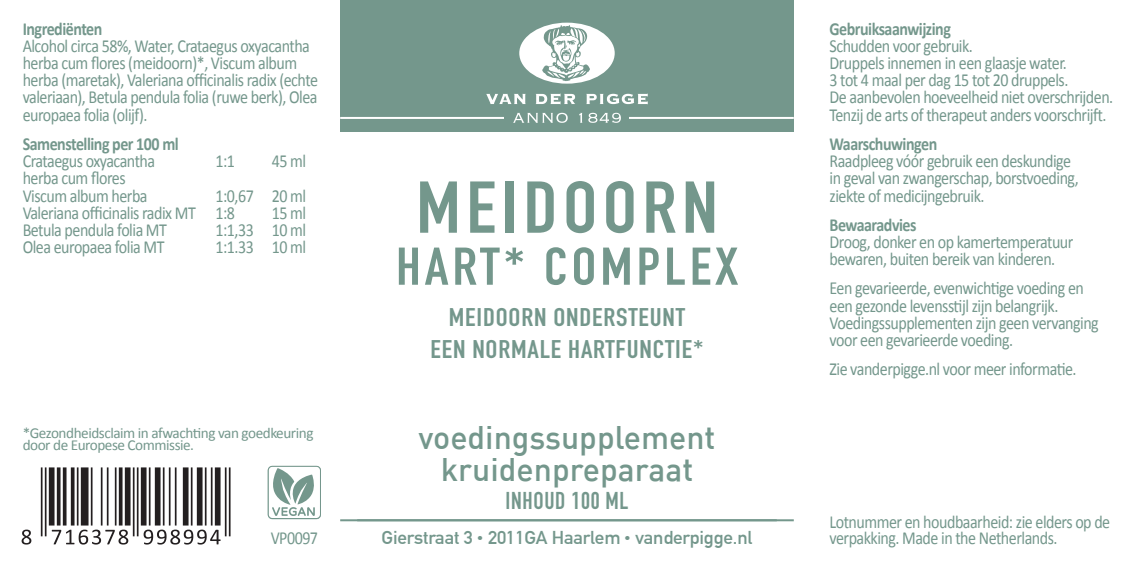
<style>
.page{position:relative;width:1134px;height:567px;background:#fff}
.page>*{position:absolute;margin:0;border:0;box-sizing:border-box;transform-origin:0 0}
.t1{font:700 72px "DIN Condensed";letter-spacing:.07em;color:#74978c;scale:1.11 1}
.t2{font:700 52.4px "DIN Condensed";letter-spacing:.07em;color:#74978c;scale:1.11 1}
.t3{font:500 32px "DIN";color:#74978c}
.t4{font:700 25.2px "DIN Condensed";letter-spacing:.03em;color:#74978c;scale:1.11 1}
.t5{font:700 24px "DIN Condensed";letter-spacing:.03em;color:#74978c}
.t6{font:18.4px/17.2px "Calibri";letter-spacing:-.03em;color:#74978c;scale:.87 1}
.t7{font:700 18.4px "Calibri";letter-spacing:-.03em;color:#74978c;scale:.87 1}
.t8{font:700 18.4px "DIN Alternate";letter-spacing:-.01em;color:#74978c;scale:1.05 1}
.t9{font:15.2px "Calibri";letter-spacing:-.03em;color:#74978c}
.s1{font-size:11.2px}
</style>
<div class="page">
<div style="left:340px;top:0;width:454px;height:131px;background:#74978c"></div>
<hr style="left:340px;top:117px;width:454px;height:2px;background:#fff">
<div style="left:505px;top:12px;width:124px;height:115px;background:#74978c"></div>
<svg style="left:486px;top:94px;width:40px;height:10px"></svg>
<svg style="left:536px;top:93px;width:39px;height:11px"></svg>
<svg style="left:586px;top:93px;width:62px;height:11px"></svg>
<div style="left:519px;top:23px;width:96px;height:61px;background:#fff;border-radius:50%"></div>
<svg style="left:542px;top:25px;width:48px;height:56px"></svg>
<svg style="left:513px;top:113px;width:108px;height:10px"></svg>
<div style="left:268px;top:466px;width:53px;height:53px;border:1px solid #74978c;border-radius:4px"></div>
<svg style="left:272px;top:468px;width:43px;height:48px"></svg>
<hr style="left:229px;top:467px;width:2px;height:69px;background:#231f20">
<hr style="left:225px;top:467px;width:2px;height:69px;background:#231f20">
<div style="left:215px;top:467px;width:6px;height:58px;background:#231f20"></div>
<hr style="left:211px;top:467px;width:2px;height:58px;background:#231f20">
<hr style="left:205px;top:467px;width:2px;height:58px;background:#231f20">
<div style="left:197px;top:467px;width:6px;height:58px;background:#231f20"></div>
<hr style="left:191px;top:467px;width:2px;height:58px;background:#231f20">
<div style="left:183px;top:467px;width:6px;height:58px;background:#231f20"></div>
<hr style="left:175px;top:467px;width:2px;height:58px;background:#231f20">
<hr style="left:169px;top:467px;width:2px;height:58px;background:#231f20">
<hr style="left:163px;top:467px;width:2px;height:58px;background:#231f20">
<div style="left:155px;top:467px;width:6px;height:58px;background:#231f20"></div>
<hr style="left:149px;top:467px;width:2px;height:58px;background:#231f20">
<div style="left:141px;top:467px;width:6px;height:58px;background:#231f20"></div>
<hr style="left:137px;top:467px;width:2px;height:69px;background:#231f20">
<hr style="left:133px;top:467px;width:2px;height:69px;background:#231f20">
<div style="left:125px;top:467px;width:6px;height:58px;background:#231f20"></div>
<svg style="left:119px;top:467px;width:4px;height:58px"></svg>
<hr style="left:115px;top:467px;width:2px;height:58px;background:#231f20">
<hr style="left:107px;top:467px;width:2px;height:58px;background:#231f20">
<hr style="left:101px;top:467px;width:2px;height:58px;background:#231f20">
<hr style="left:91px;top:467px;width:2px;height:58px;background:#231f20">
<div style="left:81px;top:467px;width:8px;height:58px;background:#231f20"></div>
<hr style="left:77px;top:467px;width:2px;height:58px;background:#231f20">
<svg style="left:71px;top:467px;width:4px;height:58px"></svg>
<svg style="left:63px;top:467px;width:4px;height:58px"></svg>
<svg style="left:57px;top:467px;width:4px;height:58px"></svg>
<div style="left:49px;top:467px;width:6px;height:58px;background:#231f20"></div>
<hr style="left:45px;top:467px;width:2px;height:69px;background:#231f20">
<hr style="left:41px;top:467px;width:2px;height:69px;background:#231f20">
<svg style="left:22px;top:530px;width:9px;height:14px"></svg>
<svg style="left:52px;top:530px;width:76px;height:14px"></svg>
<svg style="left:144px;top:530px;width:77px;height:14px"></svg>
<hr style="left:340px;top:519px;width:454px;height:2px;background:#74978c">
<p class="t7" style="left:23px;top:17px;width:93px">Ingrediënten</p>
<p class="t6" style="left:23px;top:36px;width:332px">Alcohol circa 58%, Water, Crataegus oxyacantha</p>
<p class="t6" style="left:23px;top:54px;width:317px">herba cum flores (meidoorn)*, Viscum album</p>
<p class="t6" style="left:23px;top:71px;width:341px;text-align:justify">herba (maretak), Valeriana officinalis radix (echte valeriaan), Betula pendula folia (ruwe berk), Olea europaea folia (olijf).</p>
<p class="t7" style="left:23px;top:132px;width:181px">Samenstelling per 100 ml</p>
<p class="t6" style="left:23px;top:152px;width:154px">Crataegus oxyacantha</p>
<p class="t6" style="left:215px;top:152px;width:24px">1:1</p>
<p class="t6" style="left:272px;top:152px;width:41px">45 ml</p>
<p class="t6" style="left:23px;top:169px;width:120px">herba cum flores</p>
<p class="t6" style="left:23px;top:186px;width:145px">Viscum album herba</p>
<p class="t6" style="left:215px;top:186px;width:106px">1:0,67 20 ml</p>
<p class="t6" style="left:23px;top:203px;width:246px">Valeriana officinalis radix MT 1:8</p>
<p class="t6" style="left:272px;top:203px;width:41px">15 ml</p>
<p class="t6" style="left:23px;top:220px;width:167px">Betula pendula folia MT</p>
<p class="t6" style="left:215px;top:220px;width:106px">1:1,33 10 ml</p>
<p class="t6" style="left:23px;top:238px;width:165px">Olea europaea folia MT</p>
<p class="t6" style="left:215px;top:238px;width:106px">1:1.33 10 ml</p>
<p class="t1" style="left:416px;top:159px;width:273px">MEIDOORN</p>
<p class="t2" style="left:396px;top:231px;width:309px">HART* COMPLEX</p>
<p class="t4" style="left:449px;top:300px;width:214px">MEIDOORN ONDERSTEUNT</p>
<p class="t4" style="left:431px;top:332px;width:247px">EEN NORMALE HARTFUNCTIE*</p>
<p class="t7" style="left:829px;top:17px;width:141px">Gebruiksaanwijzing</p>
<p class="t6" style="left:829px;top:36px;width:166px">Schudden voor gebruik.</p>
<p class="t6" style="left:829px;top:54px;width:274px">Druppels innemen in een glaasje water.</p>
<p class="t6" style="left:829px;top:71px;width:276px">3 tot 4 maal per dag 15 tot 20 druppels.</p>
<p class="t6" style="left:829px;top:88px;width:328px">De aanbevolen hoeveelheid niet overschrijden.<br>Tenzij de arts of therapeut anders voorschrijft.</p>
<p class="t7" style="left:829px;top:132px;width:125px">Waarschuwingen</p>
<p class="t6" style="left:829px;top:152px;width:279px">Raadpleeg vóór gebruik een deskundige</p>
<p class="t6" style="left:829px;top:169px;width:288px">in geval van zwangerschap, borstvoeding,</p>
<p class="t6" style="left:829px;top:186px;width:180px">ziekte of medicijngebruik.</p>
<p class="t7" style="left:829px;top:213px;width:101px">Bewaaradvies</p>
<p class="t6" style="left:829px;top:232px;width:282px">Droog, donker en op kamertemperatuur bewaren, buiten bereik van kinderen.</p>
<p class="t6" style="left:829px;top:279px;width:294px">Een gevarieerde, evenwichtige voeding en</p>
<p class="t6" style="left:829px;top:296px;width:265px">een gezonde levensstijl zijn belangrijk.</p>
<p class="t6" style="left:829px;top:313px;width:311px">Voedingssupplementen zijn geen vervanging voor een gevarieerde voeding.</p>
<p class="t6" style="left:829px;top:360px;width:286px">Zie vanderpigge.nl voor meer informatie.</p>
<p class="t9" style="left:23px;top:424px;width:292px">*Gezondheidsclaim in afwachting van goedkeuring</p>
<p class="t9" style="left:23px;top:436px;width:173px">door de Europese Commissie.</p>
<p class="t3" style="left:418px;top:417px;width:299px">voedingssupplement</p>
<p class="t3" style="left:441px;top:449px;width:254px">kruidenpreparaat</p>
<p class="t5" style="left:505px;top:485px;width:125px">INHOUD 100 ML</p>
<p class="t6" style="left:271px;top:529px;width:56px">VP0097</p>
<p class="t8" style="left:382px;top:524px;width:355px">Gierstraat 3 <span class="s1">•</span> 2011GA Haarlem <span class="s1">•</span> vanderpigge.nl</p>
<p class="t6" style="left:829px;top:512px;width:324px">Lotnummer en houdbaarheid: zie elders op de verpakking. Made in the Netherlands.</p>
</div>
